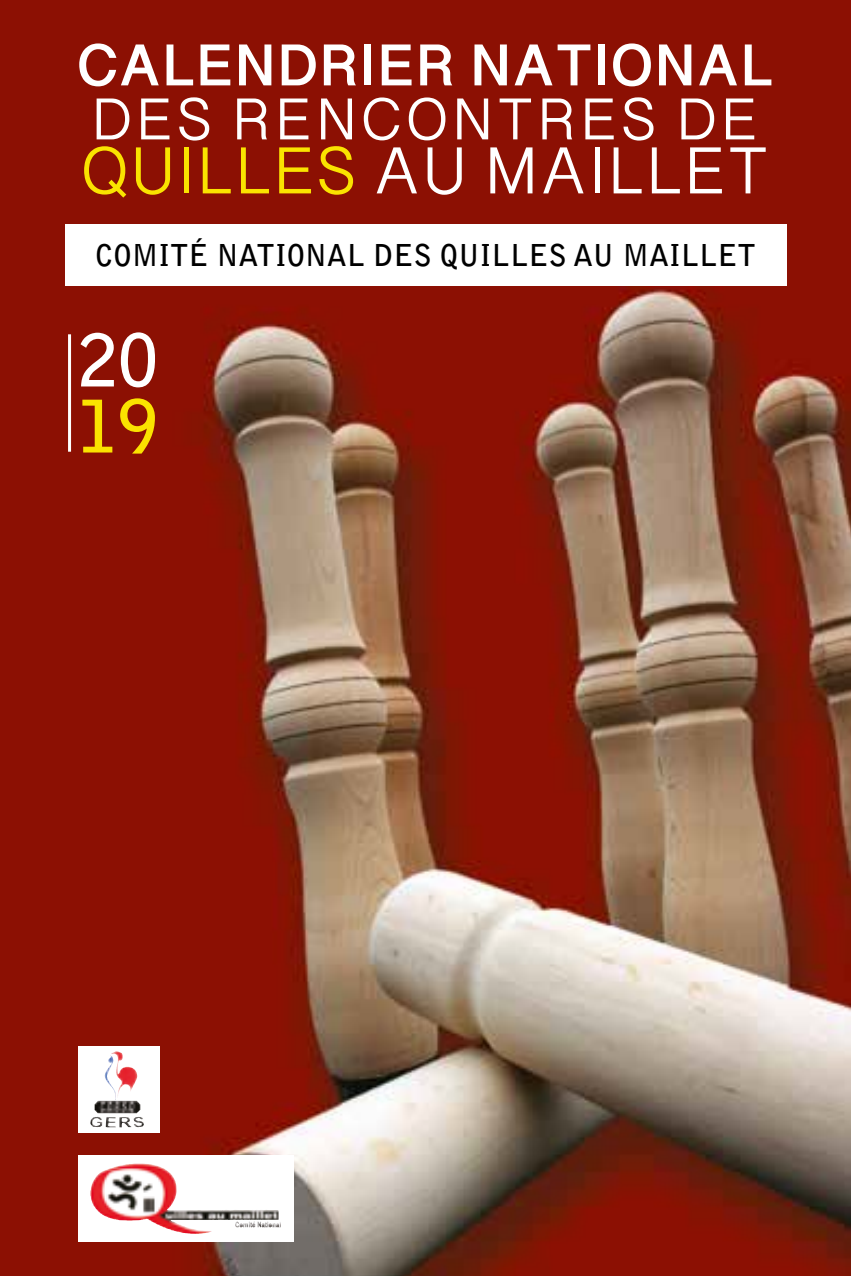
<style>
.page{position:relative;width:851px;height:1276px;background:#fff}
.page>*{position:absolute;margin:0;border:0;box-sizing:border-box;transform-origin:0 0}
.t1{font:700 72px "Bell Gothic Std";color:#fff}
.t2{font:700 72px "Bell Gothic Std";color:#fae300}
.t3{font:67.5px "Bangla Sangam MN";color:#fff}
.t4{font:700 60px "Bangla Sangam MN";color:#fff}
.t5{font:60px "Bangla Sangam MN";letter-spacing:.04em;color:#fff}
.t6{font:700 30px "Bell Gothic Std";color:#000}
.s1{color:#fae300}
</style>
<div class="page">
<img style="left:0;top:0;width:850px;height:1276px">
<div style="left:65px;top:224px;width:721px;height:61px;background:#fff"></div>
<svg style="left:78px;top:1155px;width:215px;height:87px"></svg>
<img style="left:90px;top:1164px;width:60px;height:56px">
<svg style="left:78px;top:1046px;width:81px;height:86px"></svg>
<img style="left:104px;top:1051px;width:33px;height:47px">
<hr style="left:68px;top:334px;width:3px;height:118px;background:#fff">
<h3 class="t4" style="left:76px;top:25px;width:699px">CALENDRIER NATIONAL</h3>
<h3 class="t5" style="left:91px;top:80px;width:669px">DES RENCONTRES DE</h3>
<h2 class="t3" style="left:80px;top:126px;width:690px"><span class="s1">QUILLES</span> AU MAILLET</h2>
<p class="t6" style="left:95px;top:237px;width:662px">COMITÉ NATIONAL DES QUILLES AU MAILLET</p>
<h1 class="t1" style="left:78px;top:317px;width:82px">20</h1>
<h1 class="t2" style="left:78px;top:383px;width:82px">19</h1>
</div>
